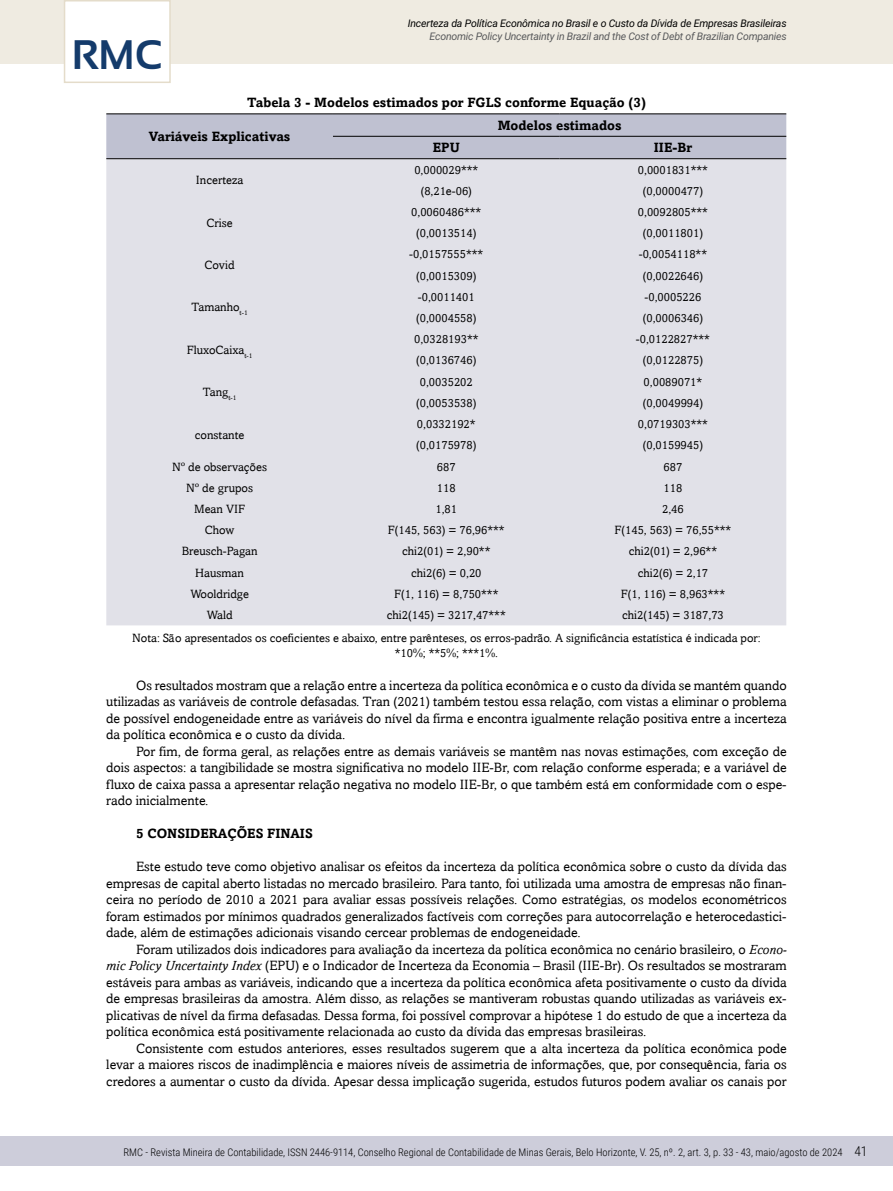
<style>
.page{position:relative;width:893px;height:1191px;background:#fff}
.page>*{position:absolute;margin:0;border:0;box-sizing:border-box;transform-origin:0 0}
.t1{font:700 41.25px "Sansation";color:#143b6b}
.t2{font:13.5px/16.5px "Amasis";color:#000;text-align:justify}
.t3{font:700 13.5px "Amasis";color:#000}
.t4{font:12px/23.2px "Amasis";color:#000}
.t5{font:300 10.5px "Roboto Condensed";color:#000}
.t6{font:italic 10.5px "Roboto";letter-spacing:-.015em;color:#000}
.t7{font:italic 10.5px "Roboto";letter-spacing:-.02em;color:#58595b}
.s1{font-style:italic}
.s2{font-size:13.5px}
</style>
<div class="page">
<div style="left:0;top:0;width:893px;height:64px;background:#efebe1"></div>
<div style="left:64px;top:0;width:107px;height:83px;background:#fff;border:2px solid #e4dcca"></div>
<div style="left:0;top:1135px;width:893px;height:30px;background:#cdcdda"></div>
<div style="left:106px;top:114px;width:680px;height:44px;background:#bfc1d1"></div>
<div style="left:106px;top:159px;width:680px;height:466px;background:#e1e1e8"></div>
<hr style="left:106px;top:113px;width:227px;height:1px;background:#000">
<hr style="left:333px;top:113px;width:227px;height:1px;background:#000">
<hr style="left:560px;top:113px;width:226px;height:1px;background:#000">
<hr style="left:333px;top:136px;width:227px;height:1px;background:#000">
<hr style="left:560px;top:136px;width:226px;height:1px;background:#000">
<hr style="left:106px;top:158px;width:227px;height:1px;background:#000">
<hr style="left:333px;top:158px;width:227px;height:1px;background:#000">
<hr style="left:560px;top:158px;width:226px;height:1px;background:#000">
<h1 class="t1" style="left:72px;top:32px;width:92px">RMC</h1>
<p class="t6" style="left:408px;top:16px;width:380px">Incerteza da Política Econômica no Brasil e o Custo da Dívida de Empresas Brasileiras</p>
<p class="t7" style="left:430px;top:29px;width:359px">Economic Policy Uncertainty in Brazil and the Cost of Debt of Brazilian Companies</p>
<p class="t3" style="left:247px;top:95px;width:400px">Tabela 3 - Modelos estimados por FGLS conforme Equação (3)</p>
<p class="t3" style="left:149px;top:128px;width:143px">Variáveis Explicativas</p>
<p class="t3" style="left:498px;top:117px;width:125px">Modelos estimados</p>
<p class="t3" style="left:433px;top:139px;width:28px">EPU</p>
<p class="t3" style="left:654px;top:139px;width:40px">IIE-Br</p>
<p class="t4" style="left:196px;top:168px;width:49px">Incerteza</p>
<p class="t4" style="left:207px;top:211px;width:28px">Crise</p>
<p class="t4" style="left:205px;top:253px;width:31px">Covid</p>
<p class="t4" style="left:192px;top:296px;width:58px">Tamanho<sub>t-1</sub></p>
<p class="t4" style="left:187px;top:338px;width:67px">FluxoCaixa<sub>t-1</sub></p>
<p class="t4" style="left:203px;top:380px;width:35px">Tang<sub>t-1</sub></p>
<p class="t4" style="left:195px;top:423px;width:51px">constante</p>
<p class="t4" style="left:414px;top:158px;width:65px">0,000029***</p>
<p class="t4" style="left:638px;top:158px;width:72px">0,0001831***</p>
<p class="t4" style="left:421px;top:179px;width:53px">(8,21e-06)</p>
<p class="t4" style="left:643px;top:179px;width:62px">(0,0000477)</p>
<p class="t4" style="left:411px;top:200px;width:72px">0,0060486***</p>
<p class="t4" style="left:638px;top:200px;width:72px">0,0092805***</p>
<p class="t4" style="left:416px;top:221px;width:62px">(0,0013514)</p>
<p class="t4" style="left:643px;top:221px;width:62px">(0,0011801)</p>
<p class="t4" style="left:409px;top:242px;width:76px">-0,0157555***</p>
<p class="t4" style="left:639px;top:242px;width:70px">-0,0054118**</p>
<p class="t4" style="left:416px;top:264px;width:62px">(0,0015309)</p>
<p class="t4" style="left:643px;top:264px;width:62px">(0,0022646)</p>
<p class="t4" style="left:418px;top:285px;width:58px">-0,0011401</p>
<p class="t4" style="left:645px;top:285px;width:58px">-0,0005226</p>
<p class="t4" style="left:416px;top:306px;width:62px">(0,0004558)</p>
<p class="t4" style="left:643px;top:306px;width:62px">(0,0006346)</p>
<p class="t4" style="left:414px;top:327px;width:66px">0,0328193**</p>
<p class="t4" style="left:636px;top:327px;width:76px">-0,0122827***</p>
<p class="t4" style="left:416px;top:349px;width:62px">(0,0136746)</p>
<p class="t4" style="left:643px;top:349px;width:62px">(0,0122875)</p>
<p class="t4" style="left:420px;top:370px;width:54px">0,0035202</p>
<p class="t4" style="left:644px;top:370px;width:60px">0,0089071*</p>
<p class="t4" style="left:416px;top:391px;width:62px">(0,0053538)</p>
<p class="t4" style="left:643px;top:391px;width:62px">(0,0049994)</p>
<p class="t4" style="left:417px;top:412px;width:60px">0,0332192*</p>
<p class="t4" style="left:638px;top:412px;width:72px">0,0719303***</p>
<p class="t4" style="left:416px;top:433px;width:62px">(0,0175978)</p>
<p class="t4" style="left:643px;top:433px;width:62px">(0,0159945)</p>
<p class="t4" style="left:172px;top:455px;width:96px">Nº de observações</p>
<p class="t4" style="left:437px;top:455px;width:20px">687</p>
<p class="t4" style="left:664px;top:455px;width:20px">687</p>
<p class="t4" style="left:186px;top:476px;width:68px">Nº de grupos</p>
<p class="t4" style="left:437px;top:476px;width:20px">118</p>
<p class="t4" style="left:664px;top:476px;width:20px">118</p>
<p class="t4" style="left:194px;top:497px;width:52px">Mean VIF</p>
<p class="t4" style="left:435px;top:497px;width:23px">1,81</p>
<p class="t4" style="left:662px;top:497px;width:23px">2,46</p>
<p class="t4" style="left:205px;top:518px;width:31px">Chow</p>
<p class="t4" style="left:388px;top:518px;width:118px">F(145, 563) = 76,96***</p>
<p class="t4" style="left:615px;top:518px;width:118px">F(145, 563) = 76,55***</p>
<p class="t4" style="left:182px;top:539px;width:77px">Breusch-Pagan</p>
<p class="t4" style="left:402px;top:539px;width:90px">chi2(01) = 2,90**</p>
<p class="t4" style="left:629px;top:539px;width:90px">chi2(01) = 2,96**</p>
<p class="t4" style="left:195px;top:561px;width:50px">Hausman</p>
<p class="t4" style="left:411px;top:561px;width:72px">chi2(6) = 0,20</p>
<p class="t4" style="left:638px;top:561px;width:72px">chi2(6) = 2,17</p>
<p class="t4" style="left:190px;top:582px;width:60px">Wooldridge</p>
<p class="t4" style="left:394px;top:582px;width:106px">F(1, 116) = 8,750***</p>
<p class="t4" style="left:621px;top:582px;width:106px">F(1, 116) = 8,963***</p>
<p class="t4" style="left:207px;top:603px;width:27px">Wald</p>
<p class="t4" style="left:387px;top:603px;width:121px">chi2(145) = 3217,47***</p>
<p class="t4" style="left:132px;top:603px;width:630px;text-indent:490px">chi2(145) = 3187,73<br>Nota: São apresentados os coeficientes e abaixo, entre parênteses, os erros-padrão. A significância estatística é indicada por:</p>
<p class="t4" style="left:395px;top:641px;width:105px">*10%; **5%; ***1%.</p>
<p class="t2" style="left:106px;top:677px;width:682px;text-indent:30px">Os resultados mostram que a relação entre a incerteza da política econômica e o custo da dívida se mantém quando utilizadas as variáveis de controle defasadas. Tran (2021) também testou essa relação, com vistas a eliminar o problema de possível endogeneidade entre as variáveis do nível da firma e encontra igualmente relação positiva entre a incerteza da política econômica e o custo da dívida.</p>
<p class="t2" style="left:106px;top:743px;width:682px;text-indent:30px">Por fim, de forma geral, as relações entre as demais variáveis se mantêm nas novas estimações, com exceção de dois aspectos: a tangibilidade se mostra significativa no modelo IIE-Br, com relação conforme esperada; e a variável de fluxo de caixa passa a apresentar relação negativa no modelo IIE-Br, o que também está em conformidade com o espe&shy;rado inicialmente.</p>
<p class="t3" style="left:136px;top:825px;width:178px">5 CONSIDERAÇÕES FINAIS</p>
<p class="t2" style="left:106px;top:858px;width:682px;text-indent:30px">Este estudo teve como objetivo analisar os efeitos da incerteza da política econômica sobre o custo da dívida das empresas de capital aberto listadas no mercado brasileiro. Para tanto, foi utilizada uma amostra de empresas não finan&shy;ceira no período de 2010 a 2021 para avaliar essas possíveis relações. Como estratégias, os modelos econométricos foram estimados por mínimos quadrados generalizados factíveis com correções para autocorrelação e heterocedastici&shy;dade, além de estimações adicionais visando cercear problemas de endogeneidade.</p>
<p class="t2" style="left:106px;top:940px;width:682px;text-indent:30px">Foram utilizados dois indicadores para avaliação da incerteza da política econômica no cenário brasileiro, o <span class="s1">Econo&shy;mic Policy Uncertainty Index</span> (EPU) e o Indicador de Incerteza da Economia – Brasil (IIE-Br). Os resultados se mostraram estáveis para ambas as variáveis, indicando que a incerteza da política econômica afeta positivamente o custo da dívida de empresas brasileiras da amostra. Além disso, as relações se mantiveram robustas quando utilizadas as variáveis ex&shy;plicativas de nível da firma defasadas. Dessa forma, foi possível comprovar a hipótese 1 do estudo de que a incerteza da política econômica está positivamente relacionada ao custo da dívida das empresas brasileiras.</p>
<p class="t2" style="left:106px;top:1039px;width:682px;text-indent:30px">Consistente com estudos anteriores, esses resultados sugerem que a alta incerteza da política econômica pode levar a maiores riscos de inadimplência e maiores níveis de assimetria de informações, que, por consequência, faria os credores a aumentar o custo da dívida. Apesar dessa implicação sugerida, estudos futuros podem avaliar os canais por</p>
<p class="t5" style="left:123px;top:1145px;width:745px">RMC - Revista Mineira de Contabilidade, ISSN 2446-9114, Conselho Regional de Contabilidade de Minas Gerais, Belo Horizonte, V. 25, nº. 2, art. 3, p. 33 - 43, maio/agosto de 2024 <sup>41</sup><span class="s2">41</span></p>
</div>
